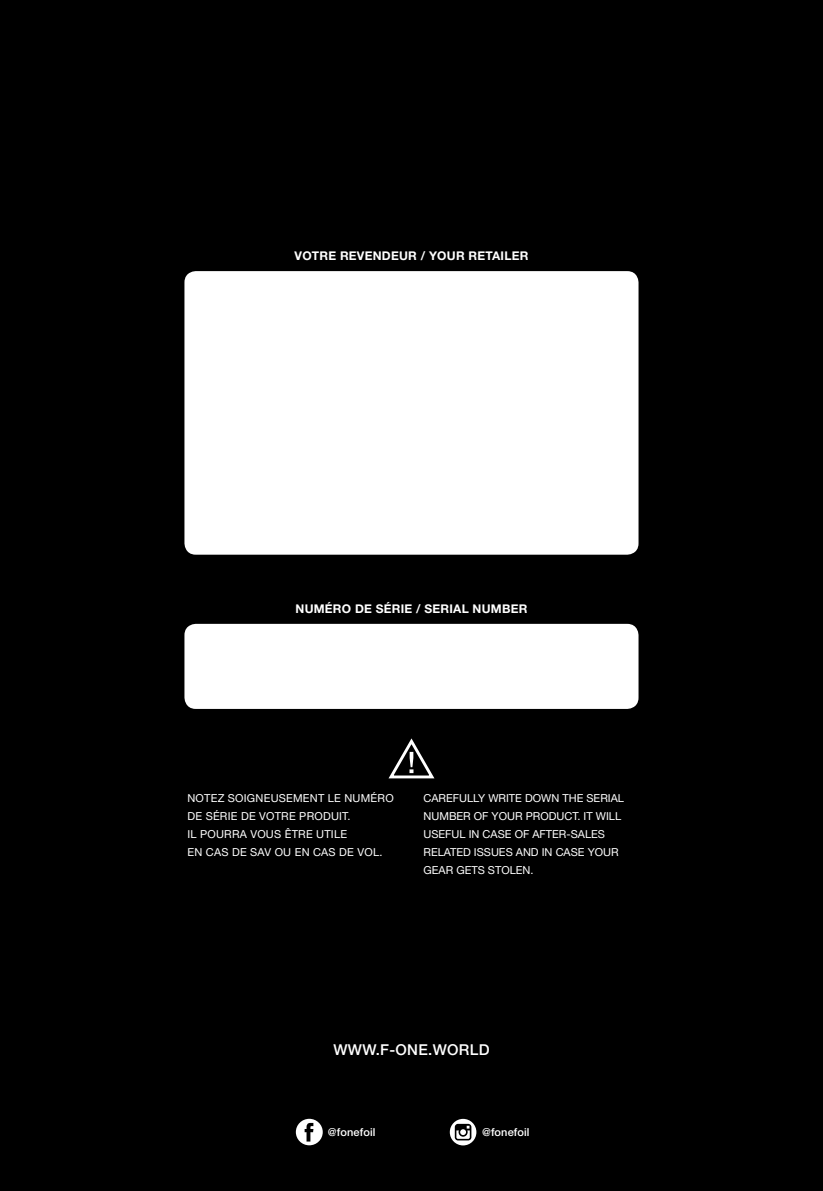
<style>
.page{position:relative;width:823px;height:1191px;background:#fff}
.page>*{position:absolute;margin:0;border:0;box-sizing:border-box;transform-origin:0 0}
.t1{font:500 15px "Helvetica Neue LT Std";letter-spacing:.02em;color:#fff}
.t2{font:700 12px "Helvetica Neue LT Std";letter-spacing:.02em;color:#fff}
.t3{font:11px/18px "Helvetica Neue LT Std";color:#fff}
.t4{font:11px/18px "Helvetica Neue LT Std";letter-spacing:.02em;color:#fff}
.t5{font:500 11px "Helvetica Neue LT Std";letter-spacing:.01em;color:#fff}
</style>
<div class="page">
<div style="left:0;top:0;width:822px;height:1191px;background:#000"></div>
<div style="left:184px;top:271px;width:454px;height:283px;background:#fff;border-radius:11px"></div>
<div style="left:184px;top:624px;width:454px;height:85px;background:#fff;border-radius:11px"></div>
<svg style="left:388px;top:738px;width:47px;height:41px"></svg>
<svg style="left:296px;top:1118px;width:26px;height:27px"></svg>
<svg style="left:449px;top:1118px;width:27px;height:27px"></svg>
<p class="t2" style="left:294px;top:248px;width:235px">VOTRE REVENDEUR / YOUR RETAILER</p>
<p class="t2" style="left:295px;top:601px;width:233px">NUMÉRO DE SÉRIE / SERIAL NUMBER</p>
<p class="t4" style="left:187px;top:788px;width:208px">NOTEZ SOIGNEUSEMENT LE NUMÉRO<br>DE SÉRIE DE VOTRE PRODUIT.<br>IL POURRA VOUS ÊTRE UTILE<br>EN CAS DE SAV OU EN CAS DE VOL.</p>
<p class="t3" style="left:423px;top:788px;width:202px">CAREFULLY WRITE DOWN THE SERIAL<br>NUMBER OF YOUR PRODUCT. IT WILL<br>USEFUL IN CASE OF AFTER-SALES<br>RELATED ISSUES AND IN CASE YOUR<br>GEAR GETS STOLEN.</p>
<h1 class="t1" style="left:333px;top:1040px;width:157px">WWW.F-ONE.WORLD</h1>
<p class="t5" style="left:328px;top:1126px;width:49px">@fonefoil</p>
<p class="t5" style="left:482px;top:1126px;width:49px">@fonefoil</p>
</div>
